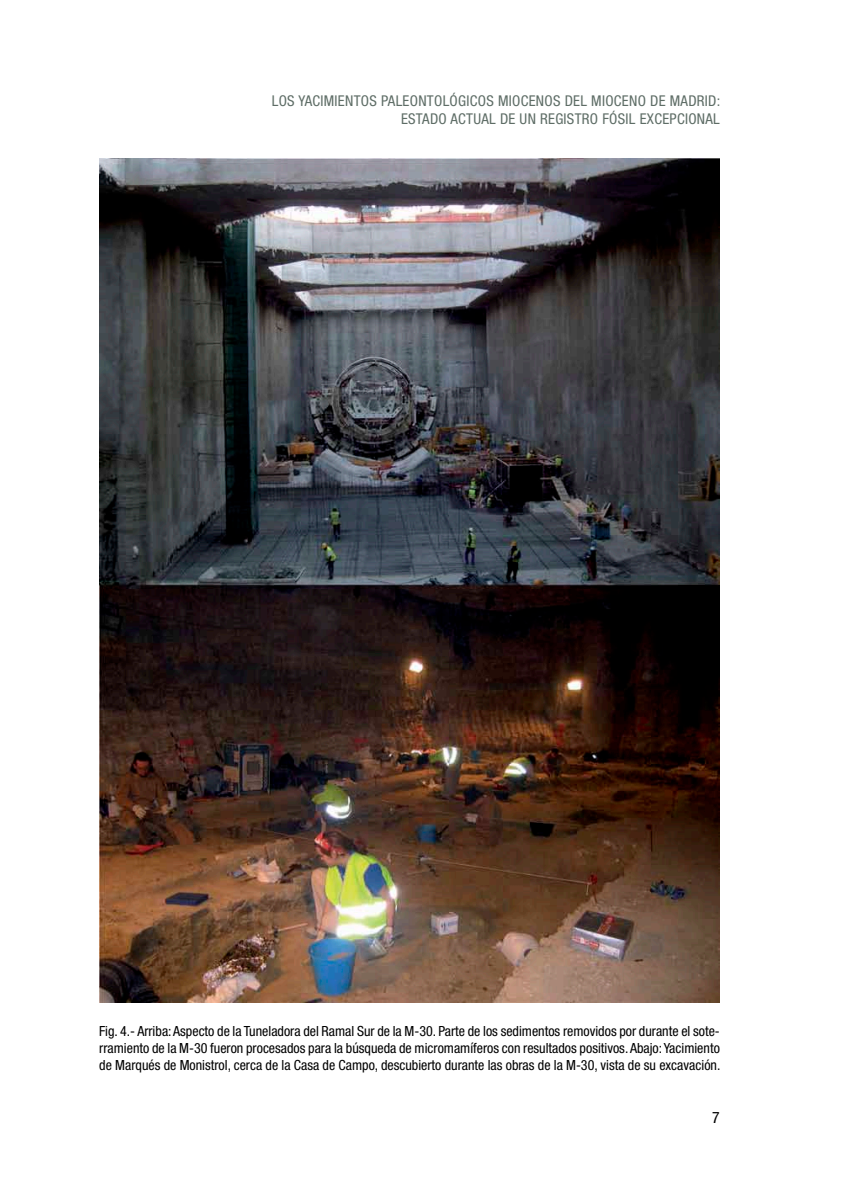
<style>
.page{position:relative;width:844px;height:1191px;background:#fff}
.page>*{position:absolute;margin:0;border:0;box-sizing:border-box;transform-origin:0 0}
.t1{font:condensed 15.75px "Helvetica Neue LT Std";color:#000}
.t2{font:condensed 14.88px/17.8px "Helvetica Neue LT Std";letter-spacing:.02em;color:#5e6d66;text-align:right}
.t3{font:condensed 14px/16.8px "Helvetica Neue LT Std";color:#000;text-align:justify}
</style>
<div class="page">
<img style="left:99px;top:159px;width:620px;height:843px">
<p class="t2" style="left:272px;top:92px;width:450px">LOS YACIMIENTOS PALEONTOLÓGICOS MIOCENOS DEL MIOCENO DE MADRID:<br>ESTADO ACTUAL DE UN REGISTRO FÓSIL EXCEPCIONAL</p>
<p class="t3" style="left:99px;top:1022px;width:622px">Fig. 4.- Arriba: Aspecto de la Tuneladora del Ramal Sur de la M-30. Parte de los sedimentos removidos por durante el sote&shy;rramiento de la M-30 fueron procesados para la búsqueda de micromamíferos con resultados positivos. Abajo: Yacimiento de Marqués de Monistrol, cerca de la Casa de Campo, descubierto durante las obras de la M-30, vista de su excavación.</p>
<p class="t1" style="left:712px;top:1108px;width:9px">7</p>
</div>
